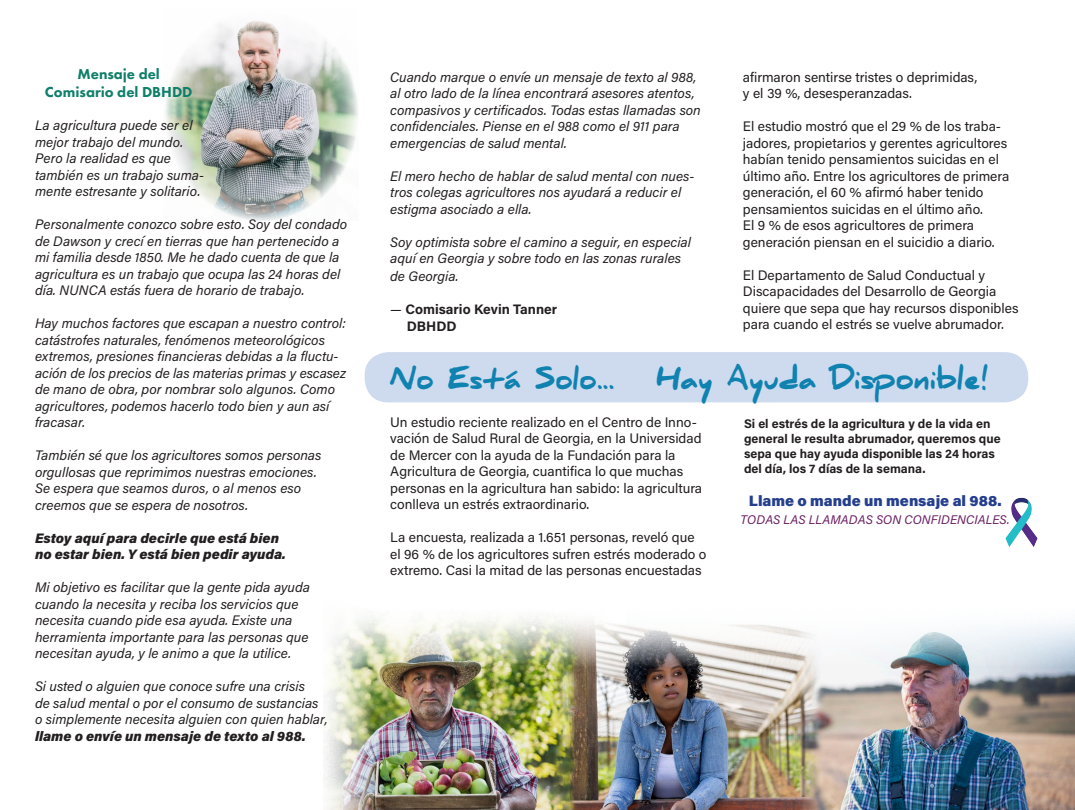
<style>
.page{position:relative;width:1075px;height:810px;background:#fff}
.page>*{position:absolute;margin:0;border:0;box-sizing:border-box;transform-origin:0 0}
.t1{font:900 27.5px "Daniel";color:#1082b0}
.t2{font:900 26.25px "Daniel";color:#1082b0}
.t3{font:800 15px/18px "Futura PT";color:#0f7f6a;text-align:center}
.t4{font:900 15px "Acumin Pro";color:#253f8e}
.t5{font:italic 13.75px/16.5px "Acumin Pro";color:#231f20}
.t6{font:13.75px/16.5px "Acumin Pro";color:#231f20}
.t7{font:italic 900 13.75px/16.5px "Acumin Pro";color:#231f20}
.t8{font:700 13.75px "Acumin Pro";color:#231f20}
.t9{font:700 12.5px/15px "Acumin Pro";color:#231f20}
.t10{font:italic 12.5px "Acumin Pro";letter-spacing:.01em;color:#6b2063}
.s1{font-weight:900}
.s2{font-weight:400}
</style>
<div class="page">
<img style="left:374px;top:667px;width:700px;height:143px">
<img style="left:374px;top:615px;width:700px;height:52px">
<img style="left:165px;top:21px;width:193px;height:200px">
<svg style="left:721px;top:352px;width:308px;height:51px"></svg>
<div style="left:364px;top:352px;width:664px;height:50px;background:#cedaee;border-radius:24px"></div>
<img style="left:1005px;top:497px;width:33px;height:50px">
<p class="t3" style="left:45px;top:64px;width:149px">Mensaje del<br>Comisario del DBHDD</p>
<p class="t5" style="left:35px;top:117px;width:170px">La agricultura puede ser el mejor trabajo del mundo.<br>Pero la realidad es que también es un trabajo suma&shy;mente estresante y solitario.</p>
<p class="t5" style="left:35px;top:216px;width:314px">Personalmente conozco sobre esto. Soy del condado de Dawson y crecí en tierras que han pertenecido a mi familia desde 1850. Me he dado cuenta de que la agricultura es un trabajo que ocupa las 24 horas del día. NUNCA estás fuera de horario de trabajo.</p>
<p class="t5" style="left:35px;top:315px;width:312px">Hay muchos factores que escapan a nuestro control: catástrofes naturales, fenómenos meteorológicos extremos, presiones financieras debidas a la fluctu&shy;ación de los precios de las materias primas y escasez de mano de obra, por nombrar solo algunos. Como agricultores, podemos hacerlo todo bien y aun así fracasar.</p>
<p class="t5" style="left:35px;top:447px;width:288px">También sé que los agricultores somos personas orgullosas que reprimimos nuestras emociones.<br>Se espera que seamos duros, o al menos eso creemos que se espera de nosotros.</p>
<p class="t7" style="left:35px;top:529px;width:252px">Estoy aquí para decirle que está bien no estar bien. Y está bien pedir ayuda.</p>
<p class="t5" style="left:35px;top:579px;width:276px">Mi objetivo es facilitar que la gente pida ayuda cuando la necesita y reciba los servicios que necesita cuando pide esa ayuda. Existe una herramienta importante para las personas que necesitan ayuda, y le animo a que la utilice.</p>
<p class="t5" style="left:35px;top:678px;width:294px">Si usted o alguien que conoce sufre una crisis<br>de salud mental o por el consumo de sustancias o simplemente necesita alguien con quien hablar, <span class="s1">llame o envíe un mensaje de texto al 988.</span></p>
<p class="t5" style="left:390px;top:68px;width:312px">Cuando marque o envíe un mensaje de texto al 988, al otro lado de la línea encontrará asesores atentos, compasivos y certificados. Todas estas llamadas son confidenciales. Piense en el 988 como el 911 para emergencias de salud mental.</p>
<p class="t5" style="left:390px;top:167px;width:306px">El mero hecho de hablar de salud mental con nues&shy;tros colegas agricultores nos ayudará a reducir el estigma asociado a ella.</p>
<p class="t5" style="left:390px;top:233px;width:302px">Soy optimista sobre el camino a seguir, en especial aquí en Georgia y sobre todo en las zonas rurales</p>
<p class="t5" style="left:390px;top:268px;width:70px">de Georgia.</p>
<p class="t8" style="left:390px;top:300px;width:169px"><span class="s2">—</span> Comisario Kevin Tanner</p>
<p class="t8" style="left:407px;top:316px;width:51px">DBHDD</p>
<p class="t2" style="left:390px;top:364px;width:225px">No Está Solo...</p>
<p class="t6" style="left:390px;top:413px;width:313px">Un estudio reciente realizado en el Centro de Inno&shy;vación de Salud Rural de Georgia, en la Universidad de Mercer con la ayuda de la Fundación para la Agricultura de Georgia, cuantifica lo que muchas personas en la agricultura han sabido: la agricultura conlleva un estrés extraordinario.</p>
<p class="t6" style="left:390px;top:529px;width:318px">La encuesta, realizada a 1.651 personas, reveló que el 96 % de los agricultores sufren estrés moderado o extremo. Casi la mitad de las personas encuestadas</p>
<p class="t6" style="left:742px;top:68px;width:236px">afirmaron sentirse tristes o deprimidas, y el 39 %, desesperanzadas.</p>
<p class="t6" style="left:742px;top:118px;width:268px">El estudio mostró que el 29 % de los traba&shy;jadores, propietarios y gerentes agricultores habían tenido pensamientos suicidas en el último año. Entre los agricultores de primera generación, el 60 % afirmó haber tenido pensamientos suicidas en el último año.<br>El 9 % de esos agricultores de primera generación piensan en el suicidio a diario.</p>
<p class="t6" style="left:742px;top:266px;width:277px">El Departamento de Salud Conductual y Discapacidades del Desarrollo de Georgia quiere que sepa que hay recursos disponibles para cuando el estrés se vuelve abrumador.</p>
<p class="t1" style="left:656px;top:363px;width:334px">Hay Ayuda Disponible!</p>
<p class="t9" style="left:744px;top:416px;width:258px">Si el estrés de la agricultura y de la vida en general le resulta abrumador, queremos que sepa que hay ayuda disponible las 24 horas del día, los 7 días de la semana.</p>
<p class="t4" style="left:748px;top:490px;width:254px">Llame o mande un mensaje al 988.</p>
<p class="t10" style="left:740px;top:511px;width:270px">TODAS LAS LLAMADAS SON CONFIDENCIALES.</p>
</div>
